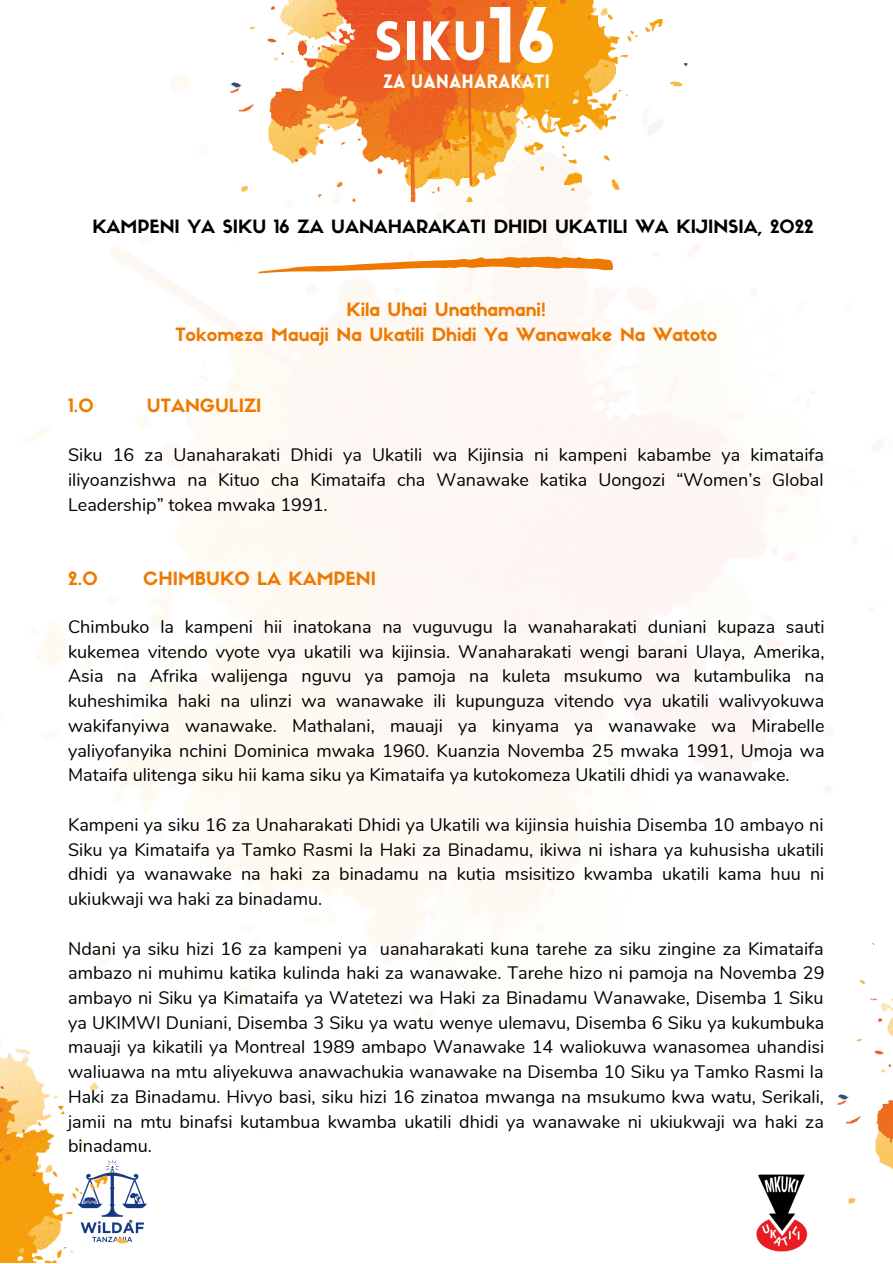
<style>
.page{position:relative;width:893px;height:1264px;background:#fff}
.page>*{position:absolute;margin:0;border:0;box-sizing:border-box;transform-origin:0 0}
.t1{font:900 54.15px "Lovelo";color:#fff}
.t2{font:34.5px "Norwester";color:#fff}
.t3{font:900 18.9px "Lovelo";color:#fff}
.t4{font:18px/24.8px "Nunito";color:#000;text-align:justify}
.t5{font:18px/24.8px "Sifonn Basic";color:#ef7900;text-align:center}
.t6{font:18px "Sifonn Basic";color:#000}
.s1{font-size:77.55px}
</style>
<div class="page">
<img style="left:137px;top:1174px;width:10px;height:60px">
<img style="left:756px;top:1174px;width:52px;height:78px">
<img style="left:229px;top:0;width:459px;height:202px">
<svg style="left:258px;top:255px;width:355px;height:18px"></svg>
<img style="left:836px;top:943px;width:56px;height:261px">
<img style="left:0;top:1036px;width:137px;height:226px">
<h1 class="t1" style="left:374px;top:19px;width:184px">SIKU<span class="s1">16</span></h1>
<p class="t3" style="left:383px;top:74px;width:169px">ZA UANAHARAKATI</p>
<h2 class="t2" style="left:405px;top:31px;width:63px">SIKU</h2>
<p class="t6" style="left:92px;top:219px;width:722px">KAMPENI YA SIKU 16 ZA UANAHARAKATI DHIDI UKATILI WA KIJINSIA, 2022</p>
<p class="t5" style="left:175px;top:299px;width:543px">Kila Uhai Unathamani!<br>Tokomeza Mauaji Na Ukatili Dhidi Ya Wanawake Na Watoto</p>
<p class="t5" style="left:68px;top:395px;width:27px">1.0</p>
<p class="t5" style="left:147px;top:395px;width:116px">UTANGULIZI</p>
<p class="t4" style="left:68px;top:443px;width:757px">Siku 16 za Uanaharakati Dhidi ya Ukatili wa Kijinsia ni kampeni kabambe ya kimataifa iliyoanzishwa na Kituo cha Kimataifa cha Wanawake katika Uongozi “Women’s Global Leadership” tokea mwaka 1991.</p>
<p class="t5" style="left:68px;top:568px;width:31px">2.0</p>
<p class="t5" style="left:143px;top:568px;width:234px">CHIMBUKO LA KAMPENI</p>
<p class="t4" style="left:68px;top:614px;width:757px">Chimbuko la kampeni hii inatokana na vuguvugu la wanaharakati duniani kupaza sauti kukemea vitendo vyote vya ukatili wa kijinsia. Wanaharakati wengi barani Ulaya, Amerika, Asia na Afrika walijenga nguvu ya pamoja na kuleta msukumo wa kutambulika na kuheshimika haki na ulinzi wa wanawake ili kupunguza vitendo vya ukatili walivyokuwa wakifanyiwa wanawake. Mathalani, mauaji ya kinyama ya wanawake wa Mirabelle yaliyofanyika nchini Dominica mwaka 1960. Kuanzia Novemba 25 mwaka 1991, Umoja wa Mataifa ulitenga siku hii kama siku ya Kimataifa ya kutokomeza Ukatili dhidi ya wanawake.</p>
<p class="t4" style="left:68px;top:812px;width:757px">Kampeni ya siku 16 za Unaharakati Dhidi ya Ukatili wa kijinsia huishia Disemba 10 ambayo ni Siku ya Kimataifa ya Tamko Rasmi la Haki za Binadamu, ikiwa ni ishara ya kuhusisha ukatili dhidi ya wanawake na haki za binadamu na kutia msisitizo kwamba ukatili kama huu ni ukiukwaji wa haki za binadamu.</p>
<p class="t4" style="left:68px;top:936px;width:757px">Ndani ya siku hizi 16 za kampeni ya uanaharakati kuna tarehe za siku zingine za Kimataifa ambazo ni muhimu katika kulinda haki za wanawake. Tarehe hizo ni pamoja na Novemba 29 ambayo ni Siku ya Kimataifa ya Watetezi wa Haki za Binadamu Wanawake, Disemba 1 Siku ya UKIMWI Duniani, Disemba 3 Siku ya watu wenye ulemavu, Disemba 6 Siku ya kukumbuka mauaji ya kikatili ya Montreal 1989 ambapo Wanawake 14 waliokuwa wanasomea uhandisi waliuawa na mtu aliyekuwa anawachukia wanawake na Disemba 10 Siku ya Tamko Rasmi la Haki za Binadamu. Hivyo basi, siku hizi 16 zinatoa mwanga na msukumo kwa watu, Serikali, jamii na mtu binafsi kutambua kwamba ukatili dhidi ya wanawake ni ukiukwaji wa haki za binadamu.</p>
</div>
